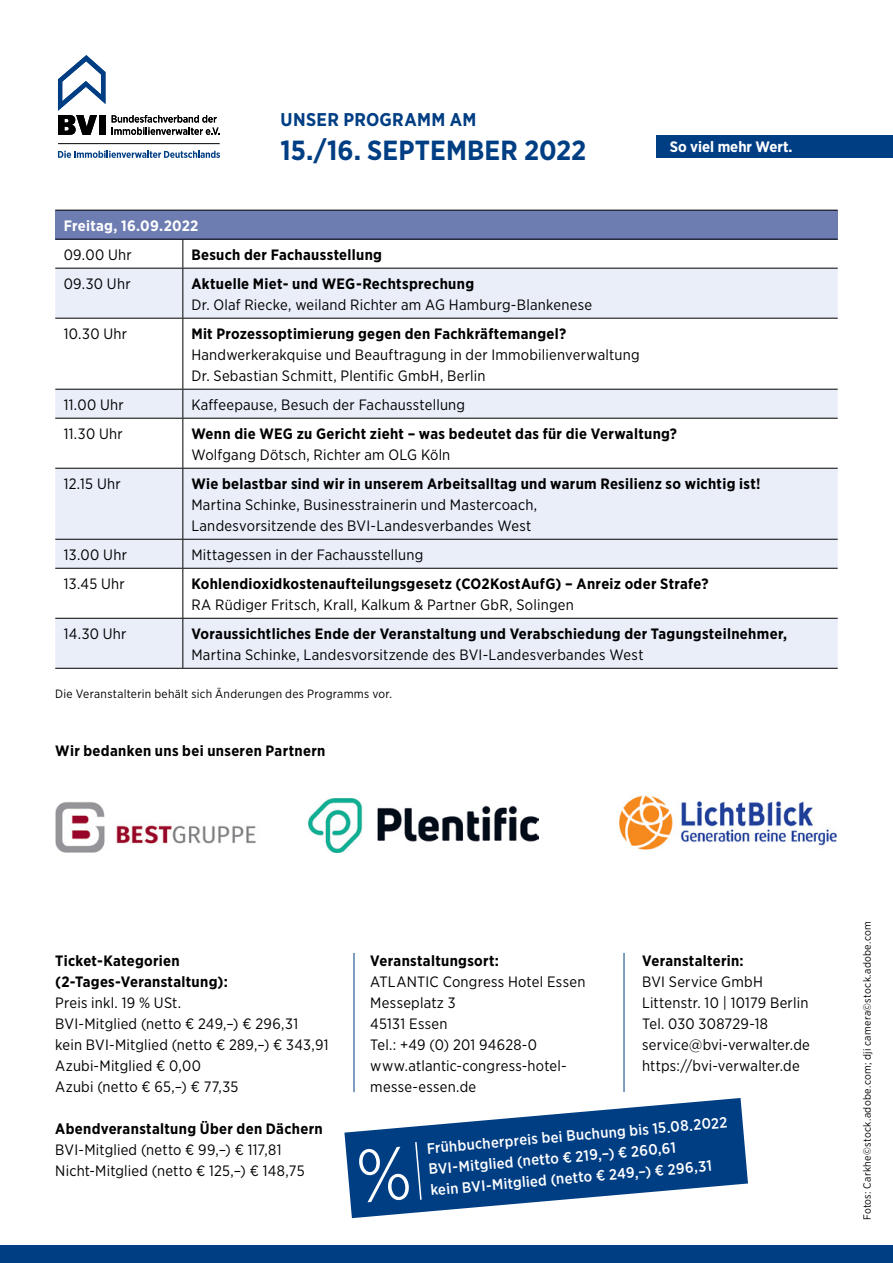
<style>
.page{position:relative;width:893px;height:1263px;background:#fff}
.page>*{position:absolute;margin:0;border:0;box-sizing:border-box;transform-origin:0 0}
.t1{font:700 27.6px "Gotham Narrow";letter-spacing:.005em;color:#003e84}
.t2{font:700 18.45px "Gotham Narrow";letter-spacing:.015em;color:#003e84}
.t3{font:700 15.15px "Gotham Narrow";color:#fff}
.p_fliesstext{font:15px/21px "Gotham Narrow";letter-spacing:.015em;color:#000}
.p_fliesstext-2{font:700 15px/21px "Gotham Narrow";letter-spacing:.02em;color:#000}
.p_fliesstext-3{font:500 15px "Gotham Narrow";color:#fff}
.p_fliesstext-4{font:700 15px "Gotham Narrow";letter-spacing:.02em;color:#fff}
.p_fliesstext-5{font:12px "Gotham Narrow";letter-spacing:.025em;color:#000}
.p_fliesstext-6{font:10.5px "Gotham Narrow";letter-spacing:.03em;color:#000}
.s1{font-weight:400}
</style>
<div class="page">
<div style="left:0;top:1246px;width:893px;height:17px;background:#003e84"></div>
<hr style="left:354px;top:953px;width:1px;height:139px;background:#003e84">
<hr style="left:624px;top:953px;width:1px;height:139px;background:#003e84">
<div style="left:55px;top:210px;width:783px;height:29px;background:#6d7db2"></div>
<svg style="left:55px;top:269px;width:783px;height:120px"></svg>
<svg style="left:55px;top:390px;width:783px;height:278px;fill:#e9eef9"></svg>
<hr style="left:55px;top:210px;width:128px;height:1px;background:#000">
<hr style="left:183px;top:210px;width:655px;height:1px;background:#000">
<hr style="left:55px;top:239px;width:128px;height:1px;background:#000">
<hr style="left:183px;top:239px;width:655px;height:1px;background:#000">
<svg style="left:182px;top:239px;width:1px;height:29px"></svg>
<hr style="left:55px;top:268px;width:128px;height:1px;background:#000">
<hr style="left:183px;top:268px;width:655px;height:1px;background:#000">
<hr style="left:182px;top:269px;width:1px;height:49px;background:#000">
<hr style="left:55px;top:318px;width:128px;height:1px;background:#000">
<hr style="left:183px;top:318px;width:655px;height:1px;background:#000">
<hr style="left:182px;top:319px;width:1px;height:70px;background:#000">
<hr style="left:55px;top:389px;width:128px;height:1px;background:#000">
<hr style="left:183px;top:389px;width:655px;height:1px;background:#000">
<svg style="left:182px;top:390px;width:1px;height:28px"></svg>
<hr style="left:55px;top:418px;width:128px;height:1px;background:#000">
<hr style="left:183px;top:418px;width:655px;height:1px;background:#000">
<hr style="left:182px;top:419px;width:1px;height:49px;background:#000">
<hr style="left:55px;top:468px;width:128px;height:1px;background:#000">
<hr style="left:183px;top:468px;width:655px;height:1px;background:#000">
<hr style="left:182px;top:469px;width:1px;height:70px;background:#000">
<hr style="left:55px;top:539px;width:128px;height:1px;background:#000">
<hr style="left:183px;top:539px;width:655px;height:1px;background:#000">
<svg style="left:182px;top:540px;width:1px;height:28px"></svg>
<hr style="left:55px;top:568px;width:128px;height:1px;background:#000">
<hr style="left:183px;top:568px;width:655px;height:1px;background:#000">
<hr style="left:182px;top:569px;width:1px;height:49px;background:#000">
<hr style="left:55px;top:618px;width:128px;height:1px;background:#000">
<hr style="left:183px;top:618px;width:655px;height:1px;background:#000">
<hr style="left:182px;top:619px;width:1px;height:49px;background:#000">
<hr style="left:55px;top:668px;width:128px;height:1px;background:#000">
<hr style="left:183px;top:668px;width:655px;height:1px;background:#000">
<svg style="left:344px;top:1098px;width:404px;height:120px;fill:#003e84"></svg>
<img style="left:55px;top:802px;width:201px;height:51px">
<img style="left:308px;top:799px;width:230px;height:53px">
<img style="left:619px;top:795px;width:218px;height:55px">
<svg style="left:58px;top:55px;width:47px;height:80px"></svg>
<div style="left:99px;top:115px;width:7px;height:20px;background:#000"></div>
<svg style="left:112px;top:115px;width:108px;height:20px"></svg>
<hr style="left:58px;top:143px;width:162px;height:1px;background:#000">
<svg style="left:58px;top:151px;width:162px;height:7px"></svg>
<div style="left:656px;top:135px;width:237px;height:23px;background:#003e84"></div>
<div style="left:358px;top:1140px;width:64px;height:63px;background:#003e84"></div>
<p class="t2" style="left:281px;top:108px;width:197px">UNSER PROGRAMM AM</p>
<p class="t1" style="left:281px;top:132px;width:307px">15./16. SEPTEMBER 2022</p>
<p class="t3" style="left:670px;top:137px;width:124px">So viel mehr Wert.</p>
<p class="p_fliesstext-4" style="left:64px;top:216px;width:136px">Freitag, 16.09.2022</p>
<p class="p_fliesstext" style="left:64px;top:244px;width:70px">09.00 Uhr</p>
<p class="p_fliesstext-2" style="left:191px;top:244px;width:192px">Besuch der Fachausstellung</p>
<p class="p_fliesstext" style="left:64px;top:273px;width:68px">09.30 Uhr</p>
<p class="p_fliesstext-2" style="left:191px;top:273px;width:284px">Aktuelle Miet- und WEG-Rechtsprechung</p>
<p class="p_fliesstext" style="left:191px;top:294px;width:402px">Dr. Olaf Riecke, weiland Richter am AG Hamburg-Blankenese</p>
<p class="p_fliesstext" style="left:64px;top:323px;width:65px">10.30 Uhr</p>
<p class="p_fliesstext-2" style="left:191px;top:323px;width:376px">Mit Prozessoptimierung gegen den Fachkräftemangel?</p>
<p class="p_fliesstext" style="left:191px;top:344px;width:450px">Handwerkerakquise und Beauftragung in der Immobilienverwaltung</p>
<p class="p_fliesstext" style="left:191px;top:365px;width:296px">Dr. Sebastian Schmitt, Plentific GmbH, Berlin</p>
<p class="p_fliesstext" style="left:64px;top:394px;width:62px">11.00 Uhr</p>
<p class="p_fliesstext" style="left:191px;top:394px;width:275px">Kaffeepause, Besuch der Fachausstellung</p>
<p class="p_fliesstext" style="left:64px;top:423px;width:60px">11.30 Uhr</p>
<p class="p_fliesstext-2" style="left:191px;top:423px;width:487px">Wenn die WEG zu Gericht zieht – was bedeutet das für die Verwaltung?</p>
<p class="p_fliesstext" style="left:191px;top:444px;width:260px">Wolfgang Dötsch, Richter am OLG Köln</p>
<p class="p_fliesstext" style="left:64px;top:473px;width:58px">12.15 Uhr</p>
<p class="p_fliesstext-2" style="left:191px;top:473px;width:571px">Wie belastbar sind wir in unserem Arbeitsalltag und warum Resilienz so wichtig ist!</p>
<p class="p_fliesstext" style="left:191px;top:494px;width:347px">Martina Schinke, Businesstrainerin und Mastercoach,<br>Landesvorsitzende des BVI-Landesverbandes West</p>
<p class="p_fliesstext" style="left:64px;top:544px;width:65px">13.00 Uhr</p>
<p class="p_fliesstext" style="left:191px;top:544px;width:233px">Mittagessen in der Fachausstellung</p>
<p class="p_fliesstext" style="left:64px;top:573px;width:63px">13.45 Uhr</p>
<p class="p_fliesstext-2" style="left:191px;top:573px;width:519px">Kohlendioxidkostenaufteilungsgesetz (CO2KostAufG) – Anreiz oder Strafe?</p>
<p class="p_fliesstext" style="left:191px;top:594px;width:384px">RA Rüdiger Fritsch, Krall, Kalkum &amp; Partner GbR, Solingen</p>
<p class="p_fliesstext" style="left:64px;top:623px;width:64px">14.30 Uhr</p>
<p class="p_fliesstext-2" style="left:191px;top:623px;width:597px">Voraussichtliches Ende der Veranstaltung und Verabschiedung der Tagungsteilnehmer,<br><span class="s1">Martina Schinke, Landesvorsitzende des BVI-Landesverbandes West</span></p>
<p class="p_fliesstext-5" style="left:55px;top:687px;width:338px">Die Veranstalterin behält sich Änderungen des Programms vor.</p>
<p class="p_fliesstext-2" style="left:55px;top:740px;width:272px">Wir bedanken uns bei unseren Partnern</p>
<p class="p_fliesstext-2" style="left:55px;top:950px;width:174px">Ticket-Kategorien (2-Tages-Veranstaltung):</p>
<p class="p_fliesstext" style="left:55px;top:992px;width:127px">Preis inkl. 19 % USt.</p>
<p class="p_fliesstext" style="left:55px;top:1013px;width:244px">BVI-Mitglied (netto € 249,–) € 296,31</p>
<p class="p_fliesstext" style="left:55px;top:1034px;width:275px">kein BVI-Mitglied (netto € 289,–) € 343,91</p>
<p class="p_fliesstext" style="left:55px;top:1055px;width:147px">Azubi-Mitglied € 0,00</p>
<p class="p_fliesstext" style="left:55px;top:1076px;width:185px">Azubi (netto € 65,–) € 77,35</p>
<p class="p_fliesstext-2" style="left:55px;top:1118px;width:269px">Abendveranstaltung Über den Dächern</p>
<p class="p_fliesstext" style="left:55px;top:1139px;width:228px">BVI-Mitglied (netto € 99,–) € 117,81</p>
<p class="p_fliesstext" style="left:55px;top:1160px;width:251px">Nicht-Mitglied (netto € 125,–) € 148,75</p>
<p class="p_fliesstext-2" style="left:370px;top:950px;width:130px">Veranstaltungsort:</p>
<p class="p_fliesstext" style="left:370px;top:971px;width:217px">ATLANTIC Congress Hotel Essen</p>
<p class="p_fliesstext" style="left:370px;top:992px;width:87px">Messeplatz 3</p>
<p class="p_fliesstext" style="left:370px;top:1013px;width:79px">45131 Essen</p>
<p class="p_fliesstext" style="left:370px;top:1034px;width:198px">Tel.: +49 (0) 201 94628-0 www.atlantic-congress-hotel&shy;messe-essen.de</p>
<p class="p_fliesstext-2" style="left:642px;top:950px;width:103px">Veranstalterin:</p>
<p class="p_fliesstext" style="left:642px;top:971px;width:169px">BVI Service GmbH<br>Littenstr. 10 | 10179 Berlin<br>Tel. 030 308729-18 service@bvi-verwalter.de https://bvi-verwalter.de</p>
<p class="p_fliesstext-3" style="left:426px;top:1139px;width:303px;rotate:-5deg">Frühbucherpreis bei Buchung bis 15.08.2022</p>
<p class="p_fliesstext-3" style="left:428px;top:1160px;width:249px;rotate:-5deg">BVI-Mitglied (netto € 219,–) € 260,61</p>
<p class="p_fliesstext-3" style="left:430px;top:1180px;width:284px;rotate:-5deg">kein BVI-Mitglied (netto € 249,–) € 296,31</p>
<p class="p_fliesstext-6" style="left:860px;top:1220px;width:301px;rotate:-90deg">Fotos: Carkhe©stock.adobe.com; dji camera©stock.adobe.com</p>
</div>
